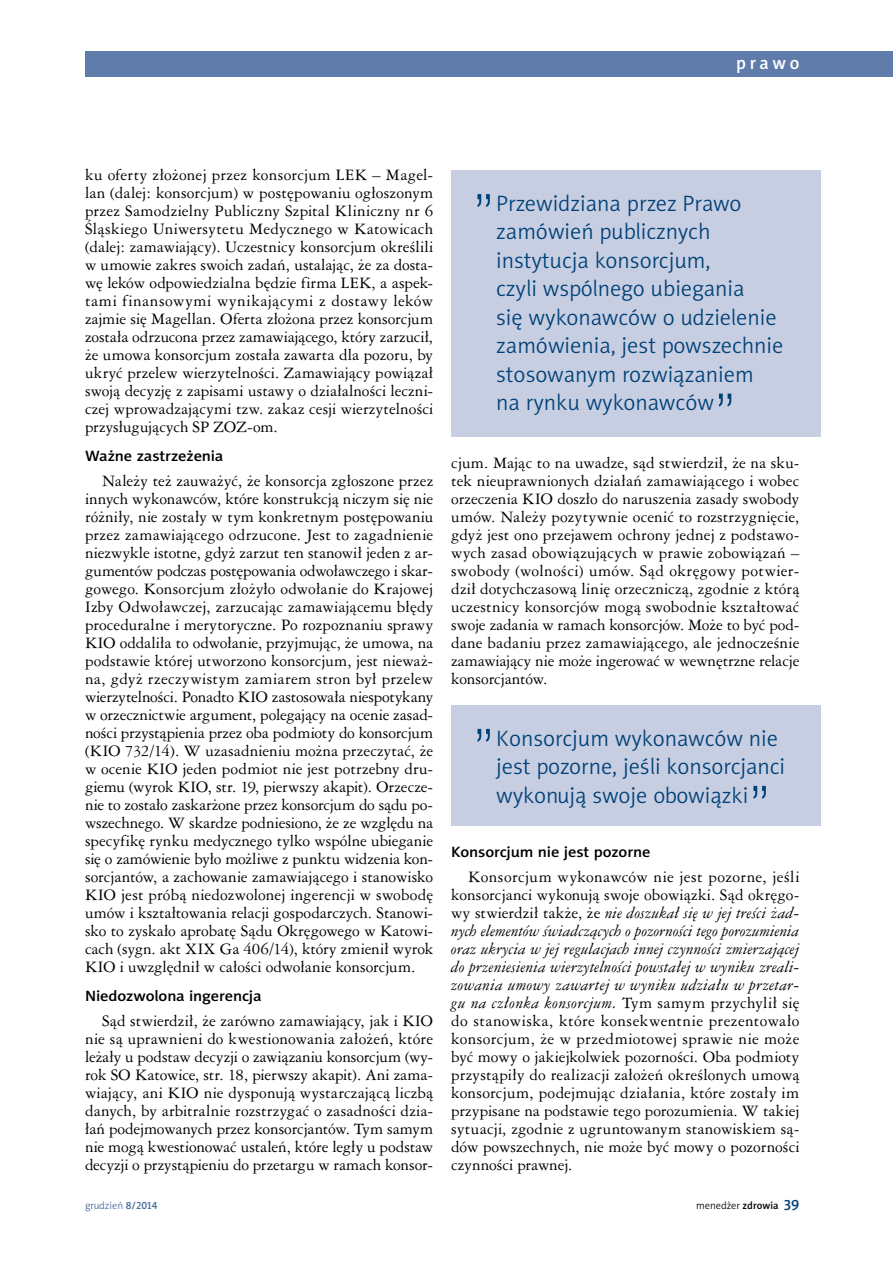
<style>
.page{position:relative;width:893px;height:1263px;background:#fff}
.page>*{position:absolute;margin:0;border:0;box-sizing:border-box;transform-origin:0 0}
.t1{font:52.5px "Swis 721 Lt PL";color:#004177}
.t2{font:22.5px/28.5px "Naomi Sans EFN Light";color:#004177}
.t3{font:18px "Naomi Sans EFN Medium";letter-spacing:.2em;color:#fff}
.t4{font:15px/18px "Ameri Garmnd PL";letter-spacing:-.005em;color:#000;text-align:justify}
.t5{font:15px "Naomi Sans EFN Medium";letter-spacing:-.01em;color:#000;scale:1.1 1}
.t6{font:10.5px "Naomi Sans EFN Light";color:#000}
.t7{font:10.5px "Naomi Sans EFN Light";color:#456b9c}
.s1{font-style:italic}
.s2{font-family:"Naomi Sans EFN Medium"}
.s3{font-family:"Naomi Sans EFN Medium";font-size:15px;color:#004177}
</style>
<div class="page">
<div style="left:85px;top:51px;width:808px;height:26px;background:#607caa"></div>
<div style="left:451px;top:170px;width:370px;height:266px;background:#c7cee2"></div>
<div style="left:451px;top:705px;width:370px;height:120px;background:#c7cee2"></div>
<p class="t3" style="left:736px;top:52px;width:65px">prawo</p>
<p class="t4" style="left:85px;top:165px;width:350px">ku oferty złożonej przez konsorcjum LEK – Magel&shy;lan (dalej: konsorcjum) w postępowaniu ogłoszonym przez Samodzielny Publiczny Szpital Kliniczny nr 6<br>Śląskiego Uniwersytetu Medycznego w Katowicach (dalej: zamawiający). Uczestnicy konsorcjum określili w umowie zakres swoich zadań, ustalając, że za dosta&shy;wę leków odpowiedzialna będzie firma LEK, a aspek&shy;tami finansowymi wynikającymi z dostawy leków zajmie się Magellan. Oferta złożona przez konsorcjum została odrzucona przez zamawiającego, który zarzucił, że umowa konsorcjum została zawarta dla pozoru, by ukryć przelew wierzytelności. Zamawiający powiązał swoją decyzję z zapisami ustawy o działalności leczni&shy;czej wprowadzającymi tzw. zakaz cesji wierzytelności przysługujących SP ZOZ-om.</p>
<p class="t5" style="left:85px;top:447px;width:127px">Ważne zastrzeżenia</p>
<p class="t4" style="left:85px;top:471px;width:350px;text-indent:17px">Należy też zauważyć, że konsorcja zgłoszone przez innych wykonawców, które konstrukcją niczym się nie różniły, nie zostały w tym konkretnym postępowaniu przez zamawiającego odrzucone. Jest to zagadnienie niezwykle istotne, gdyż zarzut ten stanowił jeden z ar&shy;gumentów podczas postępowania odwoławczego i skar&shy;gowego. Konsorcjum złożyło odwołanie do Krajowej Izby Odwoławczej, zarzucając zamawiającemu błędy proceduralne i merytoryczne. Po rozpoznaniu sprawy KIO oddaliła to odwołanie, przyjmując, że umowa, na podstawie której utworzono konsorcjum, jest nieważ&shy;na, gdyż rzeczywistym zamiarem stron był przelew wierzytelności. Ponadto KIO zastosowała niespotykany w orzecznictwie argument, polegający na ocenie zasad&shy;ności przystąpienia przez oba podmioty do konsorcjum (KIO 732/14). W uzasadnieniu można przeczytać, że w ocenie KIO jeden podmiot nie jest potrzebny dru&shy;giemu (wyrok KIO, str. 19, pierwszy akapit). Orzecze&shy;nie to zostało zaskarżone przez konsorcjum do sądu po&shy;wszechnego. W skardze podniesiono, że ze względu na specyfikę rynku medycznego tylko wspólne ubieganie się o zamówienie było możliwe z punktu widzenia kon&shy;sorcjantów, a zachowanie zamawiającego i stanowisko KIO jest próbą niedozwolonej ingerencji w swobodę umów i kształtowania relacji gospodarczych. Stanowi&shy;sko to zyskało aprobatę Sądu Okręgowego w Katowi&shy;cach (sygn. akt XIX Ga 406/14), który zmienił wyrok KIO i uwzględnił w całości odwołanie konsorcjum.</p>
<p class="t5" style="left:85px;top:987px;width:162px">Niedozwolona ingerencja</p>
<p class="t4" style="left:85px;top:1011px;width:350px;text-indent:17px">Sąd stwierdził, że zarówno zamawiający, jak i KIO nie są uprawnieni do kwestionowania założeń, które leżały u podstaw decyzji o zawiązaniu konsorcjum (wy&shy;rok SO Katowice, str. 18, pierwszy akapit). Ani zama&shy;wiający, ani KIO nie dysponują wystarczającą liczbą danych, by arbitralnie rozstrzygać o zasadności dzia&shy;łań podejmowanych przez konsorcjantów. Tym samym nie mogą kwestionować ustaleń, które legły u podstaw decyzji o przystąpieniu do przetargu w ramach konsor-</p>
<h1 class="t1" style="left:472px;top:180px;width:24px">”</h1>
<h2 class="t2" style="left:496px;top:189px;width:289px">Przewidziana przez Prawo zamówień publicznych instytucja konsorcjum,<br>czyli wspólnego ubiegania<br>się wykonawców o udzielenie zamówienia, jest powszechnie stosowanym rozwiązaniem<br>na rynku wykonawców</h2>
<h1 class="t1" style="left:714px;top:380px;width:24px">”</h1>
<p class="t4" style="left:451px;top:453px;width:350px">cjum. Mając to na uwadze, sąd stwierdził, że na sku&shy;tek nieuprawnionych działań zamawiającego i wobec orzeczenia KIO doszło do naruszenia zasady swobody umów. Należy pozytywnie ocenić to rozstrzygnięcie, gdyż jest ono przejawem ochrony jednej z podstawo&shy;wych zasad obowiązujących w prawie zobowiązań – swobody (wolności) umów. Sąd okręgowy potwier&shy;dził dotychczasową linię orzeczniczą, zgodnie z którą uczestnicy konsorcjów mogą swobodnie kształtować swoje zadania w ramach konsorcjów. Może to być pod&shy;dane badaniu przez zamawiającego, ale jednocześnie zamawiający nie może ingerować w wewnętrzne relacje konsorcjantów.</p>
<h1 class="t1" style="left:472px;top:715px;width:24px">”</h1>
<h2 class="t2" style="left:496px;top:724px;width:290px">Konsorcjum wykonawców nie jest pozorne, jeśli konsorcjanci wykonują swoje obowiązki</h2>
<h1 class="t1" style="left:748px;top:772px;width:24px">”</h1>
<p class="t5" style="left:451px;top:843px;width:183px">Konsorcjum nie jest pozorne</p>
<p class="t4" style="left:451px;top:867px;width:350px;text-indent:17px">Konsorcjum wykonawców nie jest pozorne, jeśli konsorcjanci wykonują swoje obowiązki. Sąd okręgo&shy;wy stwierdził także, że <span class="s1">nie doszukał się w jej treści żad&shy;nych elementów świadczących o pozorności tego porozumienia oraz ukrycia w jej regulacjach innej czynności zmierzającej do przeniesienia wierzytelności powstałej w wyniku zreali&shy;zowania umowy zawartej w wyniku udziału w przetar&shy;gu na członka konsorcjum.</span> Tym samym przychylił się do stanowiska, które konsekwentnie prezentowało konsorcjum, że w przedmiotowej sprawie nie może być mowy o jakiejkolwiek pozorności. Oba podmioty przystąpiły do realizacji założeń określonych umową konsorcjum, podejmując działania, które zostały im przypisane na podstawie tego porozumienia. W takiej sytuacji, zgodnie z ugruntowanym stanowiskiem są&shy;dów powszechnych, nie może być mowy o pozorności czynności prawnej.</p>
<p class="t7" style="left:85px;top:1199px;width:74px">grudzień <span class="s2">8/2014</span></p>
<p class="t6" style="left:696px;top:1199px;width:105px">menedżer <span class="s2">zdrowia</span> <span class="s3">39</span></p>
</div>
